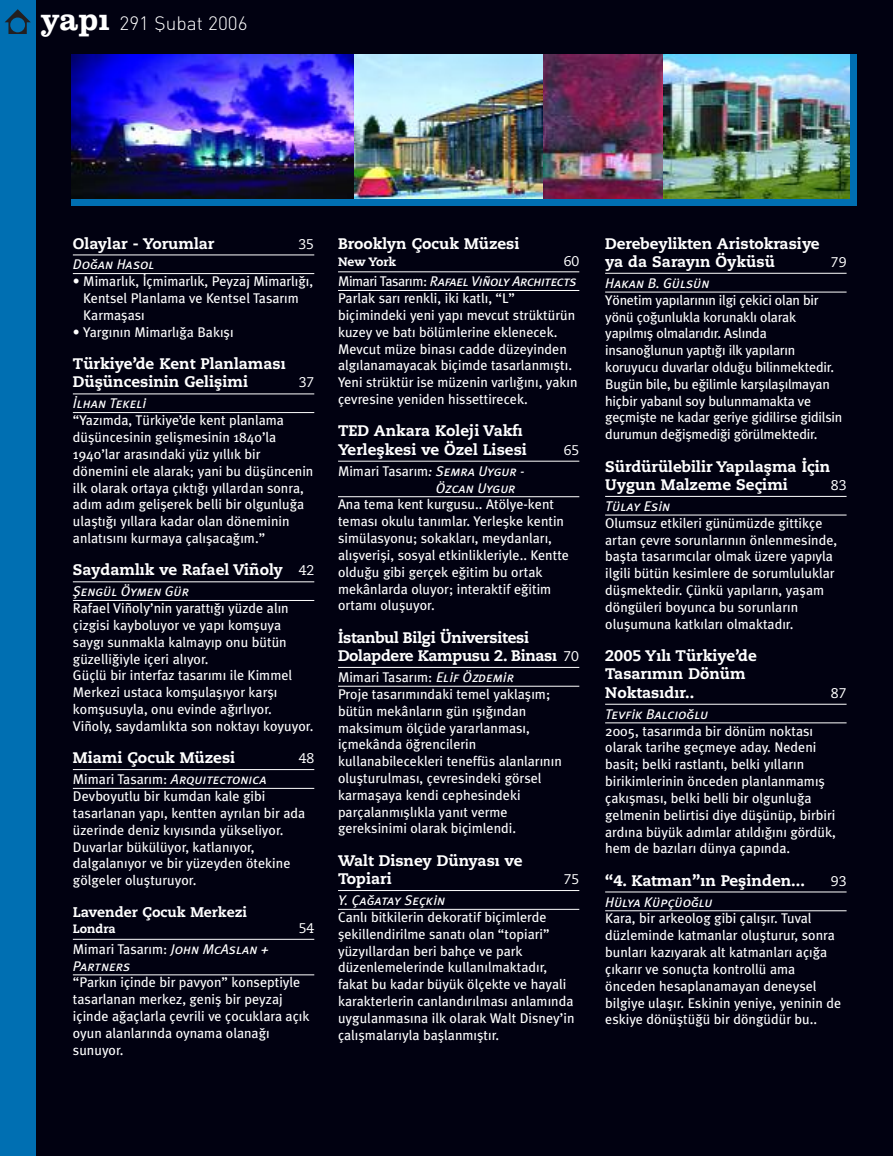
<style>
.page{position:relative;width:893px;height:1156px;background:#fff}
.page>*{position:absolute;margin:0;border:0;box-sizing:border-box;transform-origin:0 0}
.t1{font:300 19.2px "DI Nbek";color:#fff}
.t2{font:15.3px/18.3px "Caecilia Heavy Ti";color:#fff}
.t3{font:15.3px/18.3px "Caecilia Heavy Ti";letter-spacing:-.025em;color:#fff}
.t4{font:14.1px/16.8px "Meta Plus Book Roman Ti";color:#fff}
.t5{font:14.1px "Meta Plus Book Caps Italic Ti";color:#fff}
.t6{font:14.1px "Meta Plus Book Caps Italic Ti";letter-spacing:-.025em;color:#fff}
.t7{font:14.1px "Caecilia Roman Ti";color:#fff}
.t8{font:14.1px "Caecilia Heavy Ti";color:#fff}
.t9{font:12.15px "Caecilia Heavy Ti";color:#fff}
.s1{font-family:"Clarendom";font-weight:700;font-size:31.8px}
.s2{font-family:"Caecilia Roman Ti";font-size:14.1px}
.s3{font-family:"Meta Plus Book Caps Italic Ti"}
.s4{font-family:"Meta Plus Book Roman Ti"}
</style>
<div class="page">
<div style="left:0;top:0;width:892px;height:1156px;background:#010111"></div>
<hr style="left:73px;top:255px;width:241px;height:1px;background:#fff">
<hr style="left:73px;top:273px;width:241px;height:1px;background:#fff">
<hr style="left:73px;top:394px;width:241px;height:1px;background:#fff">
<hr style="left:73px;top:412px;width:241px;height:1px;background:#fff">
<hr style="left:73px;top:582px;width:241px;height:1px;background:#fff">
<hr style="left:73px;top:600px;width:241px;height:1px;background:#fff">
<hr style="left:73px;top:769px;width:241px;height:1px;background:#fff">
<hr style="left:73px;top:788px;width:241px;height:1px;background:#fff">
<hr style="left:73px;top:939px;width:241px;height:1px;background:#fff">
<hr style="left:73px;top:975px;width:241px;height:1px;background:#fff">
<hr style="left:338px;top:272px;width:241px;height:1px;background:#fff">
<hr style="left:338px;top:290px;width:241px;height:1px;background:#fff">
<hr style="left:338px;top:461px;width:241px;height:1px;background:#fff">
<hr style="left:338px;top:496px;width:241px;height:1px;background:#fff">
<hr style="left:338px;top:667px;width:241px;height:1px;background:#fff">
<hr style="left:338px;top:686px;width:241px;height:1px;background:#fff">
<hr style="left:338px;top:890px;width:241px;height:1px;background:#fff">
<hr style="left:338px;top:909px;width:241px;height:1px;background:#fff">
<hr style="left:605px;top:273px;width:241px;height:1px;background:#fff">
<hr style="left:605px;top:292px;width:241px;height:1px;background:#fff">
<hr style="left:605px;top:496px;width:241px;height:1px;background:#fff">
<hr style="left:605px;top:515px;width:241px;height:1px;background:#fff">
<hr style="left:605px;top:704px;width:241px;height:1px;background:#fff">
<hr style="left:605px;top:723px;width:241px;height:1px;background:#fff">
<hr style="left:605px;top:892px;width:241px;height:1px;background:#fff">
<hr style="left:605px;top:911px;width:241px;height:1px;background:#fff">
<div style="left:0;top:0;width:35px;height:1156px;background:#006fb2"></div>
<svg style="left:5px;top:9px;width:26px;height:25px"></svg>
<div style="left:72px;top:54px;width:784px;height:152px;background:#006fb2"></div>
<img style="left:72px;top:54px;width:283px;height:145px">
<img style="left:355px;top:54px;width:187px;height:145px">
<img style="left:542px;top:54px;width:121px;height:145px">
<img style="left:663px;top:54px;width:186px;height:145px">
<h1 class="t1" style="left:41px;top:12px;width:208px"><span class="s1">yap›</span> 291 fiubat 2006</h1>
<p class="t2" style="left:73px;top:234px;width:143px">Olaylar - Yorumlar</p>
<p class="t7" style="left:298px;top:235px;width:17px">35</p>
<p class="t5" style="left:73px;top:256px;width:83px">Do¤an Hasol</p>
<p class="t4" style="left:83px;top:273px;width:231px;text-indent:-10px">• Mimarl›k, ‹çmimarl›k, Peyzaj Mimarl›¤›,<br>Kentsel Planlama ve Kentsel Tasar›m<br>Karmaflas›</p>
<p class="t4" style="left:73px;top:324px;width:162px">• Yarg›n›n Mimarl›¤a Bak›fl›</p>
<p class="t2" style="left:73px;top:355px;width:214px">Türkiye’de Kent Planlamas›<br>Düflüncesinin Geliflimi</p>
<p class="t7" style="left:299px;top:374px;width:17px">37</p>
<p class="t5" style="left:73px;top:395px;width:75px">‹lhan Tekeli</p>
<p class="t4" style="left:73px;top:412px;width:242px">“Yaz›mda, Türkiye’de kent planlama düflüncesinin geliflmesinin 1840’la 1940’lar aras›ndaki yüz y›ll›k bir dönemini ele alarak; yani bu düflüncenin ilk olarak ortaya ç›kt›¤› y›llardan sonra, ad›m ad›m geliflerek belli bir olgunlu¤a ulaflt›¤› y›llara kadar olan döneminin anlat›s›n› kurmaya çal›flaca¤›m.”</p>
<p class="t2" style="left:73px;top:561px;width:243px">Saydaml›k ve Rafael Viñoly <span class="s2">42</span></p>
<p class="t5" style="left:73px;top:583px;width:118px">fiengül Öymen Gür</p>
<p class="t4" style="left:73px;top:600px;width:242px">Rafael Viñoly’nin yaratt›¤› yüzde al›n çizgisi kayboluyor ve yap› komfluya sayg› sunmakla kalmay›p onu bütün güzelli¤iyle içeri al›yor.<br>Güçlü bir interfaz tasar›m› ile Kimmel Merkezi ustaca komflulafl›yor karfl› komflusuyla, onu evinde a¤›rl›yor.<br>Viñoly, saydaml›kta son noktay› koyuyor.</p>
<p class="t2" style="left:73px;top:749px;width:164px">Miami Çocuk Müzesi</p>
<p class="t7" style="left:299px;top:750px;width:17px">48</p>
<p class="t4" style="left:73px;top:771px;width:234px">Mimari Tasar›m: <span class="s3">Arqu›tecton›ca </span>Devboyutlu bir kumdan kale gibi tasarlanan yap›, kentten ayr›lan bir ada üzerinde deniz k›y›s›nda yükseliyor.<br>Duvarlar bükülüyor, katlan›yor, dalgalan›yor ve bir yüzeyden ötekine gölgeler oluflturuyor.</p>
<p class="t8" style="left:73px;top:903px;width:176px">Lavender Çocuk Merkezi</p>
<p class="t9" style="left:73px;top:922px;width:44px">Londra</p>
<p class="t7" style="left:299px;top:920px;width:17px">54</p>
<p class="t4" style="left:73px;top:941px;width:197px">Mimari Tasar›m: <span class="s3">John McAslan +</span></p>
<p class="t5" style="left:73px;top:957px;width:59px">Partners</p>
<p class="t4" style="left:73px;top:974px;width:238px">“Park›n içinde bir pavyon” konseptiyle tasarlanan merkez, genifl bir peyzaj içinde a¤açlarla çevrili ve çocuklara aç›k oyun alanlar›nda oynama olana¤› sunuyor.</p>
<p class="t2" style="left:338px;top:234px;width:183px">Brooklyn Çocuk Müzesi</p>
<p class="t9" style="left:338px;top:255px;width:60px">New York</p>
<p class="t7" style="left:563px;top:253px;width:17px">60</p>
<p class="t6" style="left:338px;top:273px;width:240px"><span class="s4">Mimari Tasar›m:</span> Rafael V›ñoly Arch›tects</p>
<p class="t4" style="left:338px;top:290px;width:241px">Parlak sar› renkli, iki katl›, “L” biçimindeki yeni yap› mevcut strüktürün kuzey ve bat› bölümlerine eklenecek.<br>Mevcut müze binas› cadde düzeyinden alg›lanamayacak biçimde tasarlanm›flt›.<br>Yeni strüktür ise müzenin varl›¤›n›, yak›n çevresine yeniden hissettirecek.</p>
<p class="t2" style="left:338px;top:422px;width:190px">TED Ankara Koleji Vakf›<br>Yerleflkesi ve Özel Lisesi</p>
<p class="t7" style="left:563px;top:442px;width:17px">65</p>
<p class="t4" style="left:338px;top:462px;width:188px">Mimari Tasar›m<span class="s3">: Semra Uygur -</span></p>
<p class="t5" style="left:436px;top:479px;width:81px">Özcan Uygur</p>
<p class="t4" style="left:338px;top:496px;width:232px">Ana tema kent kurgusu.. Atölye-kent temas› okulu tan›mlar. Yerleflke kentin simülasyonu; sokaklar›, meydanlar›, al›flverifli, sosyal etkinlikleriyle.. Kentte oldu¤u gibi gerçek e¤itim bu ortak mekânlarda oluyor; interaktif e¤itim ortam› olufluyor.</p>
<p class="t3" style="left:338px;top:628px;width:242px">‹stanbul Bilgi Üniversitesi<br>Dolapdere Kampusu 2. Binas› <span class="s2">70</span></p>
<p class="t4" style="left:338px;top:669px;width:225px">Mimari Tasar›m: <span class="s3">Elif Özdemir<br></span>Proje tasar›m›ndaki temel yaklafl›m; bütün mekânlar›n gün ›fl›¤›ndan maksimum ölçüde yararlanmas›, içmekânda ö¤rencilerin kullanabilecekleri teneffüs alanlar›n›n oluflturulmas›, çevresindeki görsel karmaflaya kendi cephesindeki parçalanm›fll›kla yan›t verme gereksinimi olarak biçimlendi.</p>
<p class="t2" style="left:338px;top:851px;width:186px">Walt Disney Dünyas› ve<br>Topiari</p>
<p class="t7" style="left:563px;top:871px;width:17px">75</p>
<p class="t5" style="left:338px;top:892px;width:109px">Y. Ça¤atay Seçkin</p>
<p class="t4" style="left:338px;top:909px;width:238px">Canl› bitkilerin dekoratif biçimlerde flekillendirilme sanat› olan “topiari” yüzy›llardan beri bahçe ve park düzenlemelerinde kullan›lmaktad›r, fakat bu kadar büyük ölçekte ve hayali karakterlerin canland›r›lmas› anlam›nda uygulanmas›na ilk olarak Walt Disney’in çal›flmalar›yla bafllanm›flt›r.</p>
<p class="t2" style="left:605px;top:234px;width:216px">Derebeylikten Aristokrasiye ya da Saray›n Öyküsü</p>
<p class="t7" style="left:830px;top:254px;width:17px">79</p>
<p class="t5" style="left:605px;top:275px;width:106px">Hakan B. Gülsün</p>
<p class="t4" style="left:605px;top:291px;width:239px">Yönetim yap›lar›n›n ilgi çekici olan bir yönü ço¤unlukla korunakl› olarak yap›lm›fl olmalar›d›r. Asl›nda insano¤lunun yapt›¤› ilk yap›lar›n koruyucu duvarlar oldu¤u bilinmektedir.<br>Bugün bile, bu e¤ilimle karfl›lafl›lmayan hiçbir yaban›l soy bulunmamakta ve geçmiflte ne kadar geriye gidilirse gidilsin durumun de¤iflmedi¤i görülmektedir.</p>
<p class="t2" style="left:605px;top:457px;width:226px">Sürdürülebilir Yap›laflma ‹çin<br>Uygun Malzeme Seçimi</p>
<p class="t7" style="left:830px;top:477px;width:17px">83</p>
<p class="t5" style="left:605px;top:498px;width:66px">Tülay Esin</p>
<p class="t4" style="left:605px;top:515px;width:233px">Olumsuz etkileri günümüzde gittikçe artan çevre sorunlar›n›n önlenmesinde, baflta tasar›mc›lar olmak üzere yap›yla ilgili bütün kesimlere de sorumluluklar düflmektedir. Çünkü yap›lar›n, yaflam döngüleri boyunca bu sorunlar›n oluflumuna katk›lar› olmaktad›r.</p>
<p class="t2" style="left:605px;top:647px;width:153px">2005 Y›l› Türkiye’de<br>Tasar›m›n Dönüm<br>Noktas›d›r..</p>
<p class="t7" style="left:830px;top:685px;width:17px">87</p>
<p class="t5" style="left:605px;top:706px;width:104px">Tevfik Balc›o¤lu</p>
<p class="t4" style="left:605px;top:722px;width:232px">2005, tasar›mda bir dönüm noktas› olarak tarihe geçmeye aday. Nedeni basit; belki rastlant›, belki y›llar›n birikimlerinin önceden planlanmam›fl çak›flmas›, belki belli bir olgunlu¤a gelmenin belirtisi diye düflünüp, birbiri ard›na büyük ad›mlar at›ld›¤›n› gördük, hem de baz›lar› dünya çap›nda.</p>
<p class="t2" style="left:605px;top:871px;width:201px">“4. Katman”›n Peflinden...</p>
<p class="t7" style="left:830px;top:873px;width:17px">93</p>
<p class="t5" style="left:605px;top:894px;width:109px">Hülya Küpçüo¤lu</p>
<p class="t4" style="left:605px;top:910px;width:237px">Kara, bir arkeolog gibi çal›fl›r. Tuval düzleminde katmanlar oluflturur, sonra bunlar› kaz›yarak alt katmanlar› aç›¤a ç›kar›r ve sonuçta kontrollü ama önceden hesaplanamayan deneysel bilgiye ulafl›r. Eskinin yeniye, yeninin de eskiye dönüfltü¤ü bir döngüdür bu..</p>
</div>
